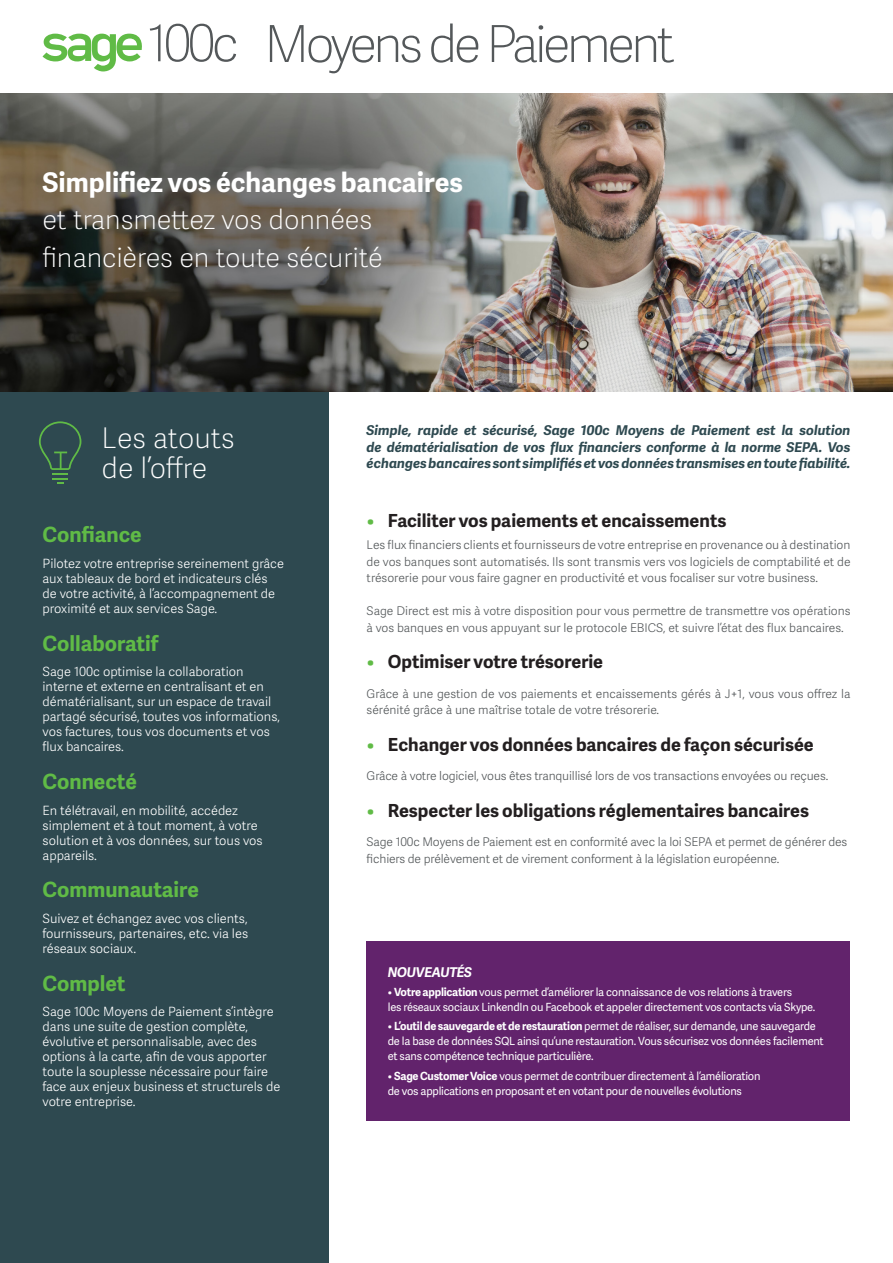
<style>
.page{position:relative;width:893px;height:1263px;background:#fff}
.page>*{position:absolute;margin:0;border:0;box-sizing:border-box;transform-origin:0 0}
.Ligne_titre__gauche{font:51px "Adelle Sans SAGE Th";letter-spacing:-.075em;color:#54585a}
.les_atouts_de_l_offr{font:28.5px "Adelle Sans SAGE Th";letter-spacing:-.005em;color:#fff}
.Titre_header_Mid_Cya{font:27px "Adelle Sans SAGE Th";letter-spacing:-.005em;color:#fff}
.Titre_header_Mid_Cya-2{font:700 27px "Adelle Sans SAGE";color:#fff}
.Petit_Titre_ital_non{font:700 21px "Adelle Sans SAGE";color:#60bb46}
.t1{font:700 18px "Adelle Sans SAGE";color:#231f20}
.Chapo_Mid_Cyan{font:italic 700 13.5px/16.5px "Adelle Sans SAGE";color:#2e4950;text-align:justify}
.Titre_encadré{font:italic 700 13.5px "Adelle Sans SAGE";letter-spacing:-.02em;color:#fff}
.Body_sidebar{font:12.75px/15px "Adelle Sans SAGE Lt";color:#fff}
.Body_8pt{font:12px/16.5px "Adelle Sans SAGE Lt";letter-spacing:-.01em;color:#54585a}
.Titre_encadré-2{font:11.25px/15px "Adelle Sans SAGE";letter-spacing:-.02em;color:#fff}
.s1{color:#60bb46}
.s2{font-weight:700}
</style>
<div class="page">
<div style="left:0;top:392px;width:329px;height:871px;background:#2e4950"></div>
<img style="left:0;top:94px;width:893px;height:297px">
<svg style="left:43px;top:34px;width:99px;height:38px"></svg>
<svg style="left:39px;top:421px;width:42px;height:63px"></svg>
<div style="left:367px;top:941px;width:483px;height:180px;background:#62236c"></div>
<p class="Ligne_titre__gauche" style="left:147px;top:7px;width:93px">100c</p>
<p class="Ligne_titre__gauche" style="left:264px;top:8px;width:412px">Moyens de Paiement</p>
<p class="Titre_header_Mid_Cya-2" style="left:43px;top:162px;width:422px">Simplifiez vos échanges bancaires</p>
<p class="Titre_header_Mid_Cya" style="left:43px;top:200px;width:331px">et transmettez vos données</p>
<p class="Titre_header_Mid_Cya" style="left:43px;top:238px;width:342px">financières en toute sécurité</p>
<p class="les_atouts_de_l_offr" style="left:102px;top:418px;width:135px">Les atouts</p>
<p class="les_atouts_de_l_offr" style="left:102px;top:448px;width:107px">de l’offre</p>
<p class="Petit_Titre_ital_non" style="left:43px;top:519px;width:101px">Confiance</p>
<p class="Body_sidebar" style="left:43px;top:555px;width:243px">Pilotez votre entreprise sereinement grâce aux tableaux de bord et indicateurs clés de votre activité, à l’accompagnement de proximité et aux services Sage.</p>
<p class="Petit_Titre_ital_non" style="left:43px;top:628px;width:117px">Collaboratif</p>
<p class="Body_sidebar" style="left:43px;top:664px;width:239px">Sage 100c optimise la collaboration interne et externe en centralisant et en dématérialisant, sur un espace de travail partagé sécurisé, toutes vos informations, vos factures, tous vos documents et vos flux bancaires.</p>
<p class="Petit_Titre_ital_non" style="left:43px;top:766px;width:96px">Connecté</p>
<p class="Body_sidebar" style="left:43px;top:802px;width:222px">En télétravail, en mobilité, accédez simplement et à tout moment, à votre solution et à vos données, sur tous vos appareils.</p>
<p class="Petit_Titre_ital_non" style="left:43px;top:874px;width:158px">Communautaire</p>
<p class="Body_sidebar" style="left:43px;top:910px;width:207px;text-align:justify">Suivez et échangez avec vos clients, fournisseurs, partenaires, etc. via les réseaux sociaux.</p>
<p class="Petit_Titre_ital_non" style="left:43px;top:968px;width:84px">Complet</p>
<p class="Body_sidebar" style="left:43px;top:1004px;width:239px">Sage 100c Moyens de Paiement s’intègre dans une suite de gestion complète, évolutive et personnalisable, avec des options à la carte, afin de vous apporter toute la souplesse nécessaire pour faire face aux enjeux business et structurels de votre entreprise.</p>
<p class="Chapo_Mid_Cyan" style="left:367px;top:422px;width:485px">Simple, rapide et sécurisé, Sage 100c Moyens de Paiement est la solution de dématérialisation de vos flux financiers conforme à la norme SEPA. Vos échanges bancaires sont simplifiés et vos données transmises en toute fiabilité.</p>
<p class="t1" style="left:367px;top:507px;width:361px"><span class="s1">•</span> Faciliter vos paiements et encaissements</p>
<p class="Body_8pt" style="left:367px;top:536px;width:485px;text-align:justify">Les flux financiers clients et fournisseurs de votre entreprise en provenance ou à destination de vos banques sont automatisés. Ils sont transmis vers vos logiciels de comptabilité et de trésorerie pour vous faire gagner en productivité et vous focaliser sur votre business.</p>
<p class="Body_8pt" style="left:367px;top:602px;width:485px">Sage Direct est mis à votre disposition pour vous permettre de transmettre vos opérations à vos banques en vous appuyant sur le protocole EBICS, et suivre l’état des flux bancaires.</p>
<p class="t1" style="left:367px;top:648px;width:238px"><span class="s1">•</span> Optimiser votre trésorerie</p>
<p class="Body_8pt" style="left:367px;top:685px;width:485px">Grâce à une gestion de vos paiements et encaissements gérés à J+1, vous vous offrez la sérénité grâce à une maîtrise totale de votre trésorerie.</p>
<p class="t1" style="left:367px;top:731px;width:449px"><span class="s1">•</span> Echanger vos données bancaires de façon sécurisée</p>
<p class="Body_8pt" style="left:367px;top:767px;width:463px">Grâce à votre logiciel, vous êtes tranquillisé lors de vos transactions envoyées ou reçues.</p>
<p class="t1" style="left:367px;top:797px;width:444px"><span class="s1">•</span> Respecter les obligations réglementaires bancaires</p>
<p class="Body_8pt" style="left:367px;top:833px;width:482px">Sage 100c Moyens de Paiement est en conformité avec la loi SEPA et permet de générer des fichiers de prélèvement et de virement conforment à la législation européenne.</p>
<p class="Titre_encadré" style="left:388px;top:962px;width:86px">NOUVEAUTÉS</p>
<p class="Titre_encadré-2" style="left:388px;top:984px;width:429px">• <span class="s2">Votre application</span> vous permet d’améliorer la connaissance de vos relations à travers<br>les réseaux sociaux LinkendIn ou Facebook et appeler directement vos contacts via Skype.</p>
<p class="Titre_encadré-2" style="left:388px;top:1018px;width:437px">• <span class="s2">L’outil de sauvegarde et de restauration</span> permet de réaliser, sur demande, une sauvegarde de la base de données SQL ainsi qu’une restauration. Vous sécurisez vos données facilement et sans compétence technique particulière.</p>
<p class="Titre_encadré-2" style="left:388px;top:1068px;width:374px">• <span class="s2">Sage Customer Voice</span> vous permet de contribuer directement à l’amélioration de vos applications en proposant et en votant pour de nouvelles évolutions</p>
</div>
